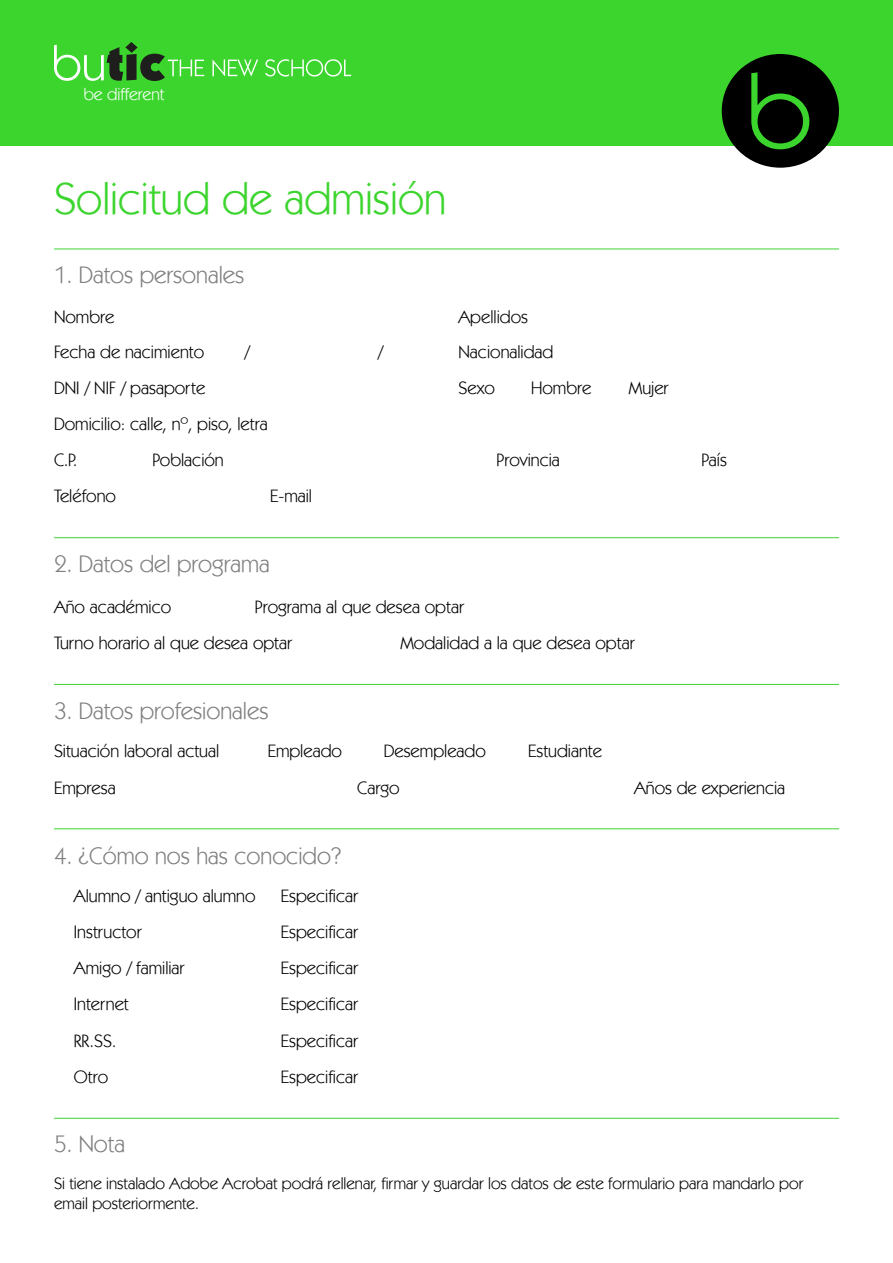
<style>
.page{position:relative;width:893px;height:1263px;background:#fff}
.page>*{position:absolute;margin:0;border:0;box-sizing:border-box;transform-origin:0 0}
.t1{font:45px "Kabel IT Cby BT";color:#3cd52e}
.t2{font:24px "Kabel IT Cby BT";color:#808080}
.t3{font:18px/36.3px "Kabel IT Cby BT";color:#000}
.t4{font:17.1px "Kabel IT Cby BT";color:#fff}
.t5{font:16.5px/19.8px "Kabel IT Cby BT";color:#000}
</style>
<div class="page">
<div style="left:0;top:0;width:893px;height:145px;background:#3cd52e"></div>
<svg style="left:54px;top:42px;width:150px;height:39px"></svg>
<svg style="left:212px;top:59px;width:46px;height:18px"></svg>
<svg style="left:265px;top:59px;width:86px;height:18px"></svg>
<hr style="left:54px;top:537px;width:785px;height:1px;background:#3cd52e">
<hr style="left:54px;top:684px;width:785px;height:1px;background:#3cd52e">
<hr style="left:54px;top:249px;width:785px;height:1px;background:#3cd52e">
<hr style="left:54px;top:828px;width:785px;height:1px;background:#3cd52e">
<div style="left:722px;top:54px;width:117px;height:114px;background:#000;border-radius:50%"></div>
<svg style="left:751px;top:72px;width:58px;height:77px"></svg>
<hr style="left:54px;top:1118px;width:785px;height:1px;background:#3cd52e">
<p class="t4" style="left:84px;top:83px;width:82px">be different</p>
<h1 class="t1" style="left:54px;top:171px;width:394px">Solicitud de admisión</h1>
<h2 class="t2" style="left:54px;top:260px;width:192px">1. Datos personales</h2>
<p class="t3" style="left:54px;top:298px;width:62px">Nombre</p>
<p class="t3" style="left:54px;top:333px;width:152px">Fecha de nacimiento</p>
<p class="t3" style="left:244px;top:333px;width:7px">/</p>
<p class="t3" style="left:378px;top:333px;width:7px">/</p>
<p class="t3" style="left:458px;top:298px;width:71px">Apellidos</p>
<p class="t3" style="left:458px;top:333px;width:96px">Nacionalidad</p>
<p class="t3" style="left:54px;top:369px;width:215px">DNI / NIF / pasaporte<br>Domicilio: calle, nº, piso, letra</p>
<p class="t3" style="left:458px;top:369px;width:38px">Sexo</p>
<p class="t3" style="left:531px;top:369px;width:62px">Hombre</p>
<p class="t3" style="left:629px;top:369px;width:41px">Mujer</p>
<p class="t3" style="left:54px;top:441px;width:25px">C.P.</p>
<p class="t3" style="left:153px;top:441px;width:73px">Población</p>
<p class="t3" style="left:497px;top:441px;width:65px">Provincia</p>
<p class="t3" style="left:702px;top:441px;width:27px">País</p>
<p class="t3" style="left:54px;top:478px;width:63px">Teléfono</p>
<p class="t3" style="left:270px;top:478px;width:43px">E-mail</p>
<h2 class="t2" style="left:54px;top:549px;width:217px">2. Datos del programa</h2>
<p class="t3" style="left:54px;top:588px;width:240px">Año académico<br>Turno horario al que desea optar</p>
<p class="t3" style="left:255px;top:588px;width:211px">Programa al que desea optar</p>
<p class="t3" style="left:400px;top:624px;width:236px">Modalidad a la que desea optar</p>
<h2 class="t2" style="left:54px;top:696px;width:216px">3. Datos profesionales</h2>
<p class="t3" style="left:54px;top:732px;width:167px">Situación laboral actual</p>
<p class="t3" style="left:268px;top:732px;width:76px">Empleado</p>
<p class="t3" style="left:384px;top:732px;width:104px">Desempleado</p>
<p class="t3" style="left:528px;top:732px;width:75px">Estudiante</p>
<p class="t3" style="left:54px;top:769px;width:63px">Empresa</p>
<p class="t3" style="left:357px;top:769px;width:44px">Cargo</p>
<p class="t3" style="left:634px;top:769px;width:153px">Años de experiencia</p>
<h2 class="t2" style="left:54px;top:840px;width:289px">4. ¿Cómo nos has conocido?</h2>
<p class="t3" style="left:74px;top:877px;width:183px">Alumno / antiguo alumno<br>Instructor<br>Amigo / familiar<br>Internet<br>RR.SS.<br>Otro</p>
<p class="t3" style="left:281px;top:877px;width:79px;text-align:justify">Especificar Especificar Especificar Especificar Especificar Especificar</p>
<h2 class="t2" style="left:54px;top:1129px;width:73px">5. Nota</h2>
<p class="t5" style="left:54px;top:1173px;width:751px">Si tiene instalado Adobe Acrobat podrá rellenar, firmar y guardar los datos de este formulario para mandarlo por email posteriormente.</p>
</div>
